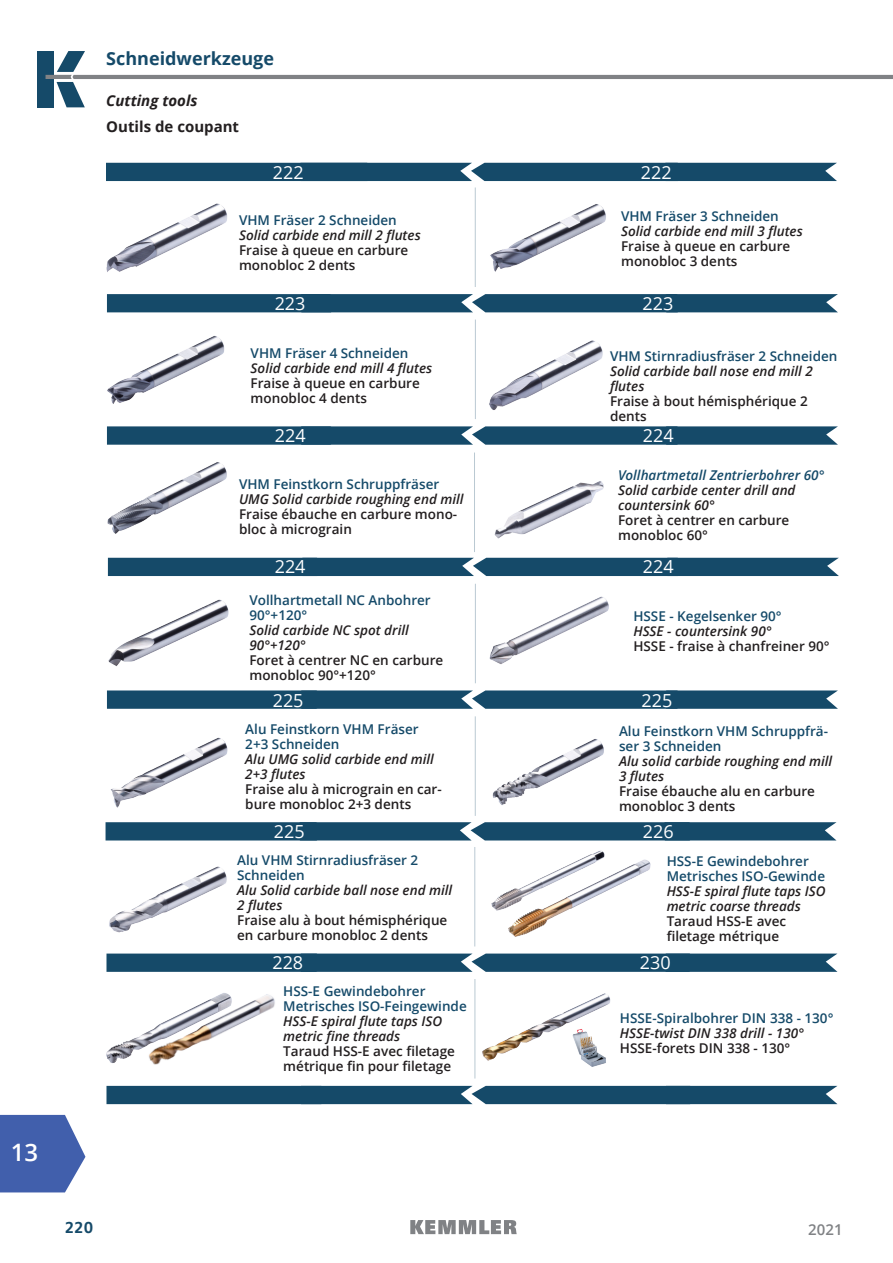
<style>
.page{position:relative;width:893px;height:1263px;background:#fff}
.page>*{position:absolute;margin:0;border:0;box-sizing:border-box;transform-origin:0 0}
.t1{font:600 24px "Open Sans";color:#fff}
.t2{font:18px "Open Sans";color:#fff}
.t3{font:700 18px "Open Sans";color:#154a69}
.t4{font:700 16.5px "Zwo OT";color:#154a69}
.t5{font:700 15px "Open Sans";color:#231f20}
.t6{font:italic 700 15px "Open Sans";color:#231f20}
.t7{font:600 15px "Open Sans";color:#808285}
.t8{font:600 13.5px/15px "Open Sans";color:#231f20}
.t9{font:italic 600 13.5px/15px "Open Sans";color:#231f20}
.t10{font:600 13.5px/15px "Open Sans";color:#154a69}
.t11{font:italic 600 13.5px "Open Sans";color:#154a69}
</style>
<div class="page">
<svg style="left:410px;top:1220px;width:107px;height:14px"></svg>
<div style="left:38px;top:51px;width:16px;height:56px;background:#154a69"></div>
<svg style="left:46px;top:51px;width:847px;height:56px"></svg>
<svg style="left:0;top:1115px;width:85px;height:77px;background:#5671b5"></svg>
<img style="left:106px;top:203px;width:121px;height:69px">
<img style="left:490px;top:204px;width:116px;height:68px">
<img style="left:489px;top:340px;width:114px;height:70px">
<img style="left:107px;top:336px;width:118px;height:68px">
<div style="left:106px;top:163px;width:731px;height:18px;background:#154a69"></div>
<svg style="left:107px;top:426px;width:731px;height:19px;background:#225471"></svg>
<svg style="left:107px;top:294px;width:731px;height:18px;background:#1b4f6d"></svg>
<div style="left:108px;top:558px;width:731px;height:18px;background:#154a69"></div>
<svg style="left:107px;top:690px;width:731px;height:19px;background:#225471"></svg>
<hr style="left:475px;top:187px;width:1px;height:100px;background:#154867">
<hr style="left:475px;top:320px;width:1px;height:99px;background:#154867">
<hr style="left:474px;top:452px;width:1px;height:100px;background:#154867">
<hr style="left:475px;top:584px;width:1px;height:99px;background:#154867">
<hr style="left:475px;top:716px;width:1px;height:100px;background:#154867">
<svg style="left:106px;top:822px;width:730px;height:18px;background:#1d506e"></svg>
<div style="left:106px;top:1086px;width:731px;height:18px;background:#154a69"></div>
<svg style="left:106px;top:953px;width:731px;height:19px;background:#235471"></svg>
<hr style="left:474px;top:847px;width:1px;height:99px;background:#154867">
<hr style="left:475px;top:979px;width:1px;height:99px;background:#154867">
<img style="left:107px;top:462px;width:120px;height:72px">
<img style="left:494px;top:481px;width:110px;height:58px">
<img style="left:108px;top:599px;width:121px;height:68px">
<img style="left:110px;top:737px;width:118px;height:71px">
<img style="left:109px;top:866px;width:118px;height:67px">
<img style="left:106px;top:1032px;width:40px;height:31px">
<img style="left:146px;top:993px;width:129px;height:72px">
<img style="left:482px;top:993px;width:129px;height:68px">
<img style="left:489px;top:596px;width:120px;height:68px">
<img style="left:569px;top:1028px;width:39px;height:39px">
<img style="left:492px;top:739px;width:112px;height:66px">
<img style="left:491px;top:850px;width:114px;height:61px">
<img style="left:506px;top:857px;width:145px;height:80px">
<h1 class="t1" style="left:11px;top:1136px;width:29px">13</h1>
<h2 class="t3" style="left:106px;top:46px;width:169px">Schneidwerkzeuge</h2>
<p class="t6" style="left:106px;top:90px;width:93px">Cutting tools</p>
<p class="t5" style="left:106px;top:116px;width:134px">Outils de coupant</p>
<h2 class="t2" style="left:273px;top:160px;width:32px">222</h2>
<h2 class="t2" style="left:641px;top:160px;width:32px">222</h2>
<p class="t10" style="left:239px;top:213px;width:159px">VHM Fräser 2 Schneiden</p>
<p class="t9" style="left:239px;top:228px;width:183px">Solid carbide end mill 2 flutes</p>
<p class="t8" style="left:239px;top:243px;width:171px">Fraise à queue en carbure monobloc 2 dents</p>
<p class="t10" style="left:621px;top:208px;width:159px">VHM Fräser 3 Schneiden</p>
<p class="t9" style="left:621px;top:223px;width:183px">Solid carbide end mill 3 flutes</p>
<p class="t8" style="left:621px;top:238px;width:171px">Fraise à queue en carbure monobloc 3 dents</p>
<h2 class="t2" style="left:275px;top:291px;width:32px">223</h2>
<h2 class="t2" style="left:642px;top:291px;width:32px">223</h2>
<p class="t10" style="left:251px;top:346px;width:159px">VHM Fräser 4 Schneiden</p>
<p class="t9" style="left:251px;top:361px;width:183px">Solid carbide end mill 4 flutes</p>
<p class="t8" style="left:251px;top:376px;width:171px">Fraise à queue en carbure monobloc 4 dents</p>
<p class="t10" style="left:610px;top:348px;width:229px">VHM Stirnradiusfräser 2 Schneiden</p>
<p class="t9" style="left:610px;top:363px;width:204px">Solid carbide ball nose end mill 2 flutes</p>
<p class="t8" style="left:610px;top:393px;width:199px">Fraise à bout hémisphérique 2 dents</p>
<h2 class="t2" style="left:275px;top:423px;width:32px">224</h2>
<h2 class="t2" style="left:643px;top:423px;width:32px">224</h2>
<p class="t10" style="left:239px;top:477px;width:202px">VHM Feinstkorn Schruppfräser</p>
<p class="t9" style="left:239px;top:492px;width:226px">UMG Solid carbide roughing end mill</p>
<p class="t8" style="left:239px;top:507px;width:220px">Fraise ébauche en carbure mono&shy;bloc à micrograin</p>
<h2 class="t2" style="left:275px;top:555px;width:32px">224</h2>
<p class="t10" style="left:249px;top:592px;width:183px">Vollhartmetall NC Anbohrer<br>90°+120°</p>
<p class="t9" style="left:249px;top:622px;width:161px">Solid carbide NC spot drill<br>90°+120°</p>
<p class="t8" style="left:249px;top:652px;width:195px">Foret à centrer NC en carbure monobloc 90°+120°</p>
<p class="t11" style="left:618px;top:466px;width:208px">Vollhartmetall Zentrierbohrer 60°</p>
<p class="t9" style="left:618px;top:483px;width:179px">Solid carbide center drill and countersink 60°</p>
<p class="t8" style="left:618px;top:513px;width:173px">Foret à centrer en carbure monobloc 60°</p>
<h2 class="t2" style="left:643px;top:555px;width:32px">224</h2>
<p class="t10" style="left:633px;top:608px;width:150px">HSSE - Kegelsenker 90°</p>
<p class="t9" style="left:633px;top:623px;width:140px">HSSE - countersink 90°</p>
<p class="t8" style="left:633px;top:638px;width:198px">HSSE - fraise à chanfreiner 90°</p>
<h2 class="t2" style="left:273px;top:688px;width:32px">225</h2>
<h2 class="t2" style="left:641px;top:688px;width:32px">225</h2>
<p class="t10" style="left:245px;top:721px;width:175px">Alu Feinstkorn VHM Fräser<br>2+3 Schneiden</p>
<p class="t9" style="left:245px;top:751px;width:190px">Alu UMG solid carbide end mill<br>2+3 flutes</p>
<p class="t8" style="left:245px;top:781px;width:198px">Fraise alu à micrograin en car&shy;bure monobloc 2+3 dents</p>
<p class="t10" style="left:619px;top:723px;width:211px">Alu Feinstkorn VHM Schruppfrä&shy;ser 3 Schneiden</p>
<p class="t9" style="left:619px;top:753px;width:215px">Alu solid carbide roughing end mill<br>3 flutes</p>
<p class="t8" style="left:619px;top:783px;width:198px">Fraise ébauche alu en carbure monobloc 3 dents</p>
<h2 class="t2" style="left:274px;top:819px;width:32px">225</h2>
<h2 class="t2" style="left:643px;top:819px;width:32px">226</h2>
<p class="t10" style="left:237px;top:852px;width:183px">Alu VHM Stirnradiusfräser 2<br>Schneiden</p>
<p class="t9" style="left:237px;top:882px;width:217px">Alu Solid carbide ball nose end mill<br>2 flutes</p>
<p class="t8" style="left:237px;top:912px;width:212px">Fraise alu à bout hémisphérique en carbure monobloc 2 dents</p>
<p class="t10" style="left:667px;top:854px;width:160px">HSS-E Gewindebohrer<br>Metrisches ISO-Gewinde</p>
<p class="t9" style="left:667px;top:884px;width:160px">HSS-E spiral flute taps ISO metric coarse threads</p>
<p class="t8" style="left:667px;top:914px;width:121px">Taraud HSS-E avec filetage métrique</p>
<h2 class="t2" style="left:272px;top:951px;width:32px">228</h2>
<h2 class="t2" style="left:640px;top:951px;width:32px">230</h2>
<p class="t10" style="left:283px;top:983px;width:185px">HSS-E Gewindebohrer<br>Metrisches ISO-Feingewinde</p>
<p class="t9" style="left:283px;top:1013px;width:160px">HSS-E spiral flute taps ISO metric fine threads</p>
<p class="t8" style="left:283px;top:1043px;width:173px">Taraud HSS-E avec filetage métrique fin pour filetage</p>
<p class="t10" style="left:620px;top:1010px;width:215px">HSSE-Spiralbohrer DIN 338 - 130°</p>
<p class="t9" style="left:620px;top:1025px;width:186px">HSSE-twist DIN 338 drill - 130°</p>
<p class="t8" style="left:620px;top:1040px;width:172px">HSSE-forets DIN 338 - 130°</p>
<p class="t4" style="left:65px;top:1217px;width:30px">220</p>
<p class="t7" style="left:808px;top:1219px;width:36px">2021</p>
</div>
